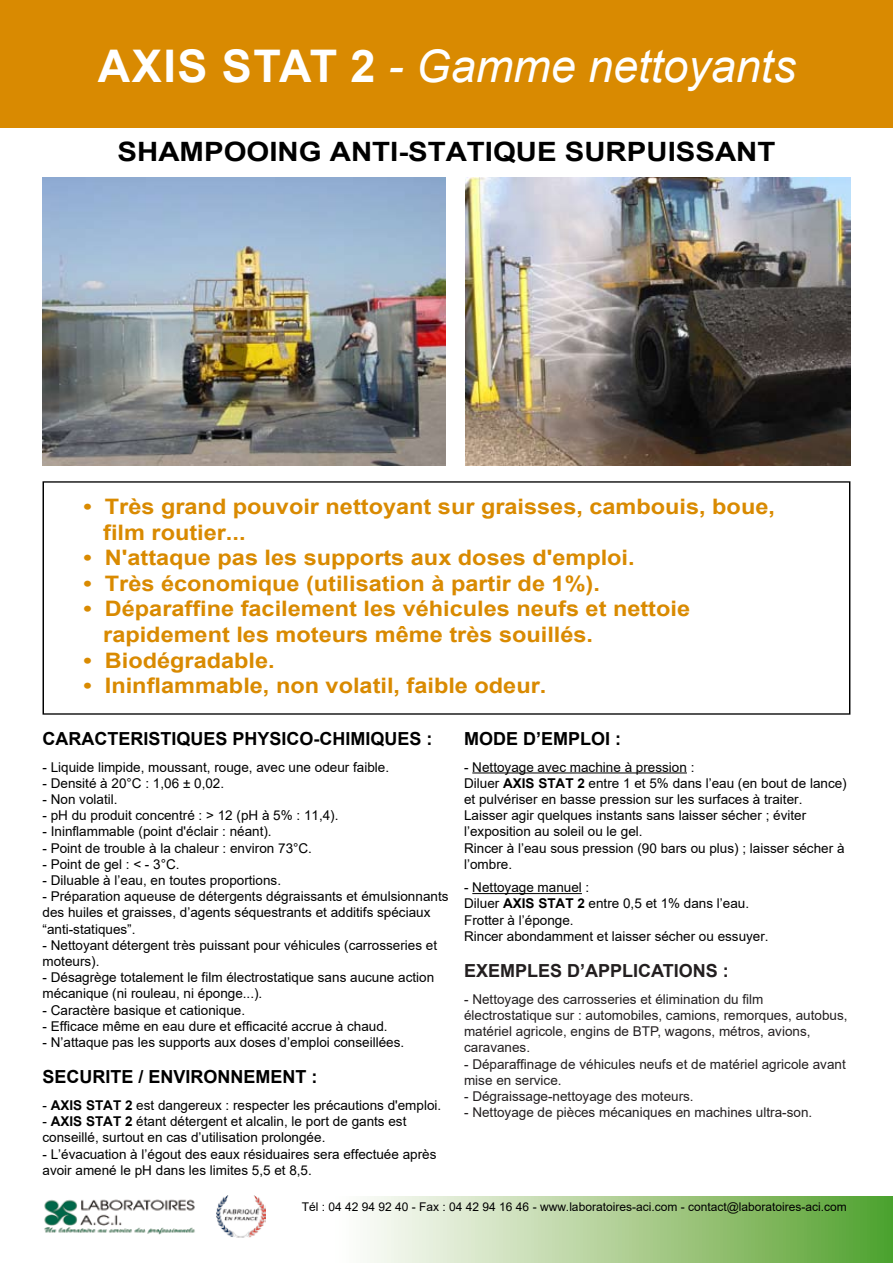
<style>
.page{position:relative;width:893px;height:1263px;background:#fff}
.page>*{position:absolute;margin:0;border:0;box-sizing:border-box;transform-origin:0 0}
.t1{font:italic 45px "Arial";color:#fff}
.t2{font:700 45px "Arial";color:#fff}
.t3{font:700 26.7px "Arial";color:#000;scale:1.1 1}
.t4{font:700 21.3px/25.7px "Arial";color:#d98a01;scale:1.1 1}
.t5{font:700 18px "Arial";color:#000}
.t6{font:700 18px "Arial";color:#231f20}
.t7{font:13.5px/16.2px "Arial";color:#000}
.t8{font:13.5px/16.2px "Arial";color:#231f20}
.t9{font:12px "Arial";color:#000}
.s1{font-weight:700;font-style:normal}
.s2{font-weight:700}
</style>
<div class="page">
<hr style="left:472px;top:772px;width:215px;height:1px;background:#000">
<hr style="left:472px;top:893px;width:110px;height:1px;background:#000">
<div style="left:0;top:0;width:893px;height:127px;background:#d98a01"></div>
<svg style="left:216px;top:1196px;width:677px;height:67px"></svg>
<img style="left:44px;top:1199px;width:151px;height:36px">
<img style="left:43px;top:178px;width:402px;height:288px">
<img style="left:466px;top:178px;width:384px;height:288px">
<img style="left:217px;top:1196px;width:48px;height:42px">
<h1 class="t2" style="left:98px;top:35px;width:28px">axis</h1>
<h1 class="t2" style="left:222px;top:35px;width:30px">stat</h1>
<h1 class="t1" style="left:351px;top:37px;width:447px"><span class="s1">2</span> - Gamme nettoyants</h1>
<h2 class="t3" style="left:118px;top:133px;width:21px">shampo</h2>
<h2 class="t3" style="left:247px;top:133px;width:165px">Oing ANTI-statique</h2>
<h2 class="t3" style="left:565px;top:133px;width:19px">surpuissant</h2>
<h3 class="t4" style="left:103px;top:494px;width:612px;text-indent:-20px">• Très grand pouvoir nettoyant sur graisses, cambouis, boue, film routier...</h3>
<h3 class="t4" style="left:84px;top:545px;width:502px">• N'attaque pas les supports aux doses d'emploi.</h3>
<h3 class="t4" style="left:84px;top:571px;width:471px">• Très économique (utilisation à partir de 1%).</h3>
<h3 class="t4" style="left:103px;top:596px;width:535px;text-indent:-20px">• Déparaffine facilement les véhicules neufs et nettoie rapidement les moteurs même très souillés.</h3>
<h3 class="t4" style="left:84px;top:648px;width:175px">• Biodégradable.</h3>
<h3 class="t4" style="left:84px;top:673px;width:422px">• Ininflammable, non volatil, faible odeur.</h3>
<h3 class="t5" style="left:43px;top:725px;width:392px">CARACTERISTIQUES PHYSICO-CHIMIQUES :</h3>
<p class="t7" style="left:43px;top:759px;width:348px">- Liquide limpide, moussant, rouge, avec une odeur faible.</p>
<p class="t7" style="left:43px;top:775px;width:183px">- Densité à 20°C : 1,06 ± 0,02.</p>
<p class="t7" style="left:43px;top:791px;width:77px">- Non volatil.</p>
<p class="t7" style="left:43px;top:807px;width:298px">- pH du produit concentré : &gt; 12 (pH à 5% : 11,4).</p>
<p class="t7" style="left:43px;top:823px;width:231px">- Ininflammable (point d'éclair : néant).</p>
<p class="t7" style="left:43px;top:840px;width:271px">- Point de trouble à la chaleur : environ 73°C.</p>
<p class="t7" style="left:43px;top:856px;width:139px">- Point de gel : &lt; - 3°C.</p>
<p class="t7" style="left:43px;top:872px;width:240px">- Diluable à l’eau, en toutes proportions.</p>
<p class="t7" style="left:43px;top:888px;width:407px">- Préparation aqueuse de détergents dégraissants et émulsionnants des huiles et graisses, d’agents séquestrants et additifs spéciaux “anti-statiques”.</p>
<p class="t7" style="left:43px;top:937px;width:396px">- Nettoyant détergent très puissant pour véhicules (carrosseries et moteurs).</p>
<p class="t7" style="left:43px;top:969px;width:393px">- Désagrège totalement le film électrostatique sans aucune action mécanique (ni rouleau, ni éponge...).</p>
<p class="t7" style="left:43px;top:1002px;width:204px">- Caractère basique et cationique.</p>
<p class="t7" style="left:43px;top:1018px;width:347px">- Efficace même en eau dure et efficacité accrue à chaud.</p>
<p class="t7" style="left:43px;top:1034px;width:363px">- N’attaque pas les supports aux doses d’emploi conseillées.</p>
<h3 class="t5" style="left:43px;top:1064px;width:156px">SECURITE / environnement</h3>
<h3 class="t5" style="left:312px;top:1064px;width:7px">:</h3>
<p class="t7" style="left:43px;top:1097px;width:400px">- <span class="s2">AXIS STAT 2</span> est dangereux : respecter les précautions d'emploi.</p>
<p class="t7" style="left:43px;top:1113px;width:365px">- <span class="s2">AXIS STAT 2</span> étant détergent et alcalin, le port de gants est conseillé, surtout en cas d’utilisation prolongée.</p>
<p class="t7" style="left:43px;top:1146px;width:395px">- L’évacuation à l’égout des eaux résiduaires sera effectuée après avoir amené le pH dans les limites 5,5 et 8,5.</p>
<h3 class="t5" style="left:464px;top:725px;width:159px">MODE D’EMPLOI :</h3>
<p class="t7" style="left:464px;top:759px;width:384px">- Nettoyage avec machine à pression :<br>Diluer <span class="s2">AXIS STAT 2</span> entre 1 et 5% dans l’eau (en bout de lance) et pulvériser en basse pression sur les surfaces à traiter.<br>Laisser agir quelques instants sans laisser sécher ; éviter l’exposition au soleil ou le gel.<br>Rincer à l’eau sous pression (90 bars ou plus) ; laisser sécher à l’ombre.</p>
<p class="t7" style="left:464px;top:879px;width:306px">- Nettoyage manuel :<br>Diluer <span class="s2">AXIS STAT 2</span> entre 0,5 et 1% dans l’eau.<br>Frotter à l’éponge.<br>Rincer abondamment et laisser sécher ou essuyer.</p>
<h3 class="t6" style="left:464px;top:958px;width:266px">EXEMPLES D’APPLICATIONS :</h3>
<p class="t8" style="left:464px;top:991px;width:385px">- Nettoyage des carrosseries et élimination du film électrostatique sur : automobiles, camions, remorques, autobus, matériel agricole, engins de BTP, wagons, métros, avions, caravanes.</p>
<p class="t8" style="left:464px;top:1056px;width:383px">- Déparaffinage de véhicules neufs et de matériel agricole avant mise en service.</p>
<p class="t8" style="left:464px;top:1088px;width:231px">- Dégraissage-nettoyage des moteurs.</p>
<p class="t8" style="left:464px;top:1104px;width:350px">- Nettoyage de pièces mécaniques en machines ultra-son.</p>
<p class="t9" style="left:302px;top:1198px;width:547px">Tél : 04 42 94 92 40 - Fax : 04 42 94 16 46 - www.laboratoires-aci.com - contact@laboratoires-aci.com</p>
</div>
